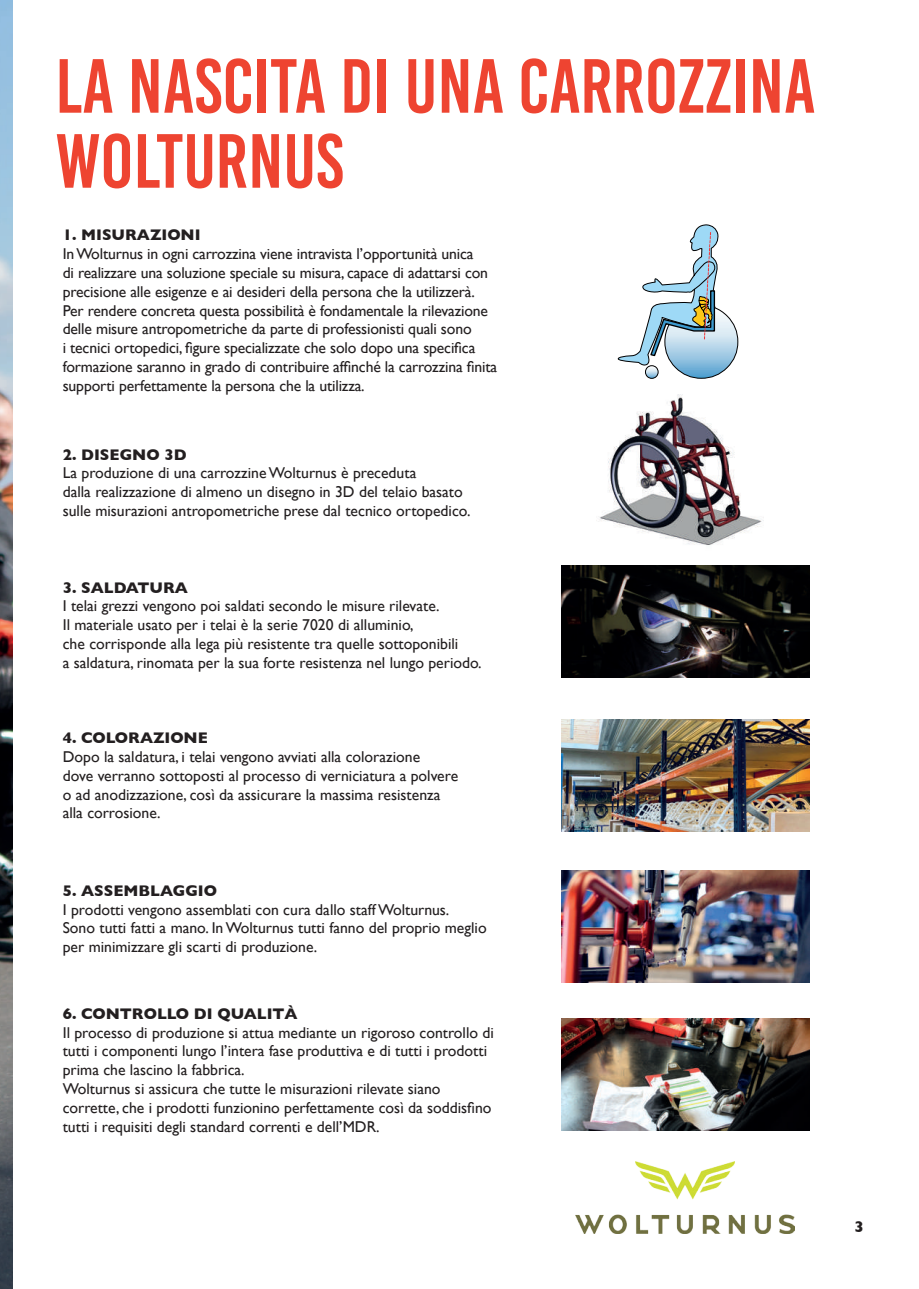
<style>
.page{position:relative;width:919px;height:1289px;background:#fff}
.page>*{position:absolute;margin:0;border:0;box-sizing:border-box;transform-origin:0 0}
.t1{font:76.5px/75px "Bebas Kai";color:#ee4431}
.t2{font:15.6px/18.8px "Gill Sans";color:#231f20}
.t3{font:700 15.6px "Gill Sans";color:#231f20}
</style>
<div class="page">
<img style="left:0;top:0;width:13px;height:1288px">
<img style="left:576px;top:1161px;width:218px;height:72px">
<svg style="left:618px;top:224px;width:120px;height:154px"></svg>
<img style="left:596px;top:395px;width:168px;height:150px">
<img style="left:561px;top:565px;width:248px;height:112px">
<img style="left:561px;top:719px;width:248px;height:112px">
<img style="left:561px;top:870px;width:248px;height:112px">
<img style="left:561px;top:1018px;width:248px;height:112px">
<h1 class="t1" style="left:55px;top:49px;width:761px">LA NASCITA DI UNA CARROZZINA<br>WOLTURNUS</h1>
<p class="t3" style="left:63px;top:223px;width:139px">1. MISURAZIONI</p>
<p class="t2" style="left:63px;top:244px;width:436px">In Wolturnus in ogni carrozzina viene intravista l’opportunità unica<br>di realizzare una soluzione speciale su misura, capace di adattarsi con precisione alle esigenze e ai desideri della persona che la utilizzerà.<br>Per rendere concreta questa possibilità è fondamentale la rilevazione delle misure antropometriche da parte di professionisti quali sono<br>i tecnici ortopedici, figure specializzate che solo dopo una specifica formazione saranno in grado di contribuire affinché la carrozzina finita supporti perfettamente la persona che la utilizza.</p>
<p class="t3" style="left:63px;top:442px;width:125px">2. DISEGNO 3D</p>
<p class="t2" style="left:63px;top:463px;width:409px">La produzione di una carrozzine Wolturnus è preceduta<br>dalla realizzazione di almeno un disegno in 3D del telaio basato sulle misurazioni antropometriche prese dal tecnico ortopedico.</p>
<p class="t3" style="left:63px;top:575px;width:127px">3. SALDATURA</p>
<p class="t2" style="left:63px;top:596px;width:420px">I telai grezzi vengono poi saldati secondo le misure rilevate.<br>Il materiale usato per i telai è la serie 7020 di alluminio,<br>che corrisponde alla lega più resistente tra quelle sottoponibili<br>a saldatura, rinomata per la sua forte resistenza nel lungo periodo.</p>
<p class="t3" style="left:63px;top:725px;width:147px">4. COLORAZIONE</p>
<p class="t2" style="left:63px;top:747px;width:397px">Dopo la saldatura, i telai vengono avviati alla colorazione<br>dove verranno sottoposti al processo di verniciatura a polvere o ad anodizzazione, così da assicurare la massima resistenza alla corrosione.</p>
<p class="t3" style="left:63px;top:878px;width:156px">5. ASSEMBLAGGIO</p>
<p class="t2" style="left:63px;top:899px;width:425px">I prodotti vengono assemblati con cura dallo staff Wolturnus.<br>Sono tutti fatti a mano. In Wolturnus tutti fanno del proprio meglio per minimizzare gli scarti di produzione.</p>
<p class="t3" style="left:63px;top:1001px;width:236px">6. CONTROLLO DI QUALITÀ</p>
<p class="t2" style="left:63px;top:1022px;width:432px">Il processo di produzione si attua mediante un rigoroso controllo di tutti i componenti lungo l’intera fase produttiva e di tutti i prodotti prima che lascino la fabbrica.<br>Wolturnus si assicura che tutte le misurazioni rilevate siano corrette, che i prodotti funzionino perfettamente così da soddisfino tutti i requisiti degli standard correnti e dell’MDR.</p>
<p class="t3" style="left:854px;top:1213px;width:11px">3</p>
</div>
